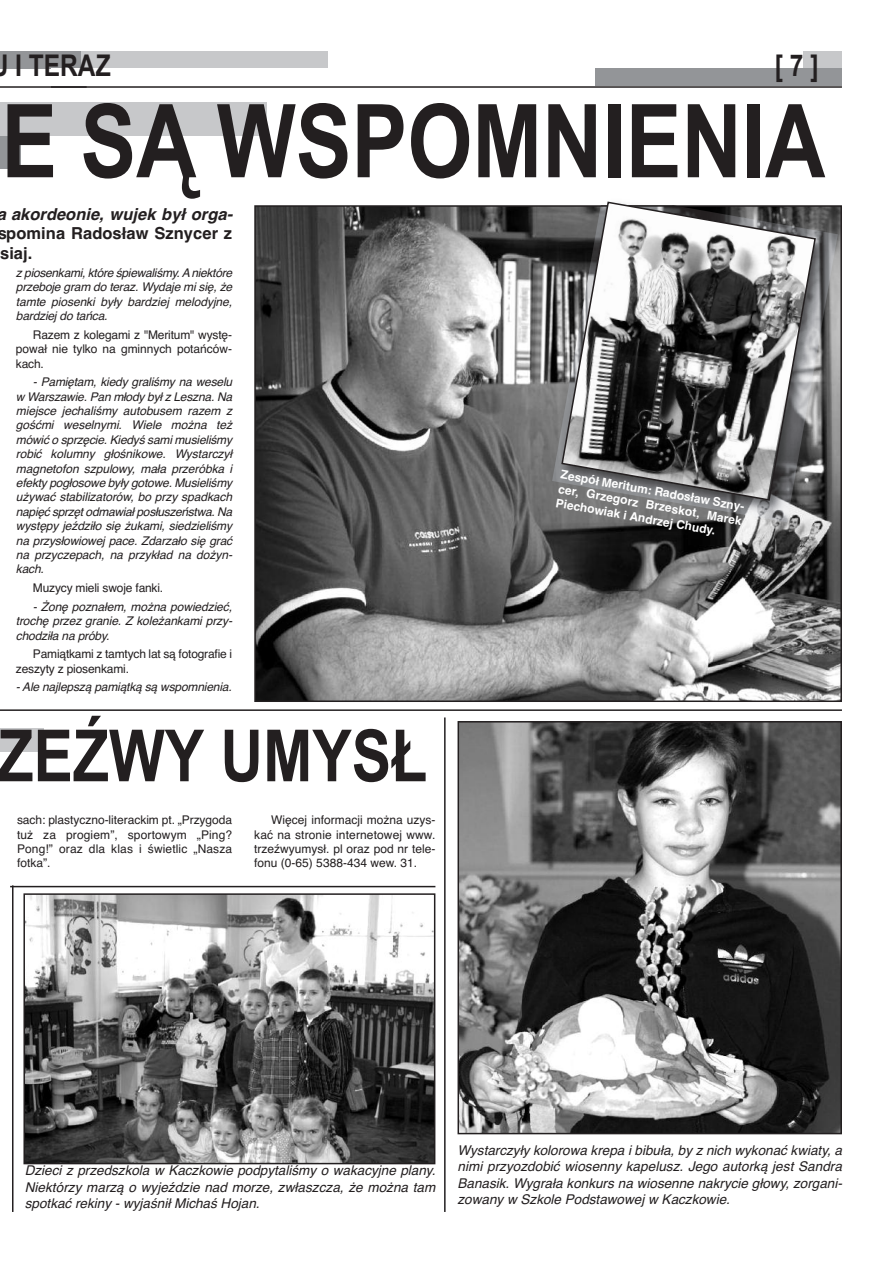
<style>
.page{position:relative;width:893px;height:1263px;background:#fff}
.page>*{position:absolute;margin:0;border:0;box-sizing:border-box;transform-origin:0 0}
.t1{font:700 102px "Arial Narrow";color:#231f20}
.t2{font:700 72px "Arial Narrow";color:#231f20}
.t3{font:700 30px "Arial Narrow";color:#231f20}
.t4{font:700 16.5px/19.8px "Helvetica";letter-spacing:.005em;color:#231f20}
.t5{font:italic 700 16.5px "Helvetica";color:#231f20}
.t6{font:italic 13.5px/16.2px "Helvetica";color:#231f20;text-align:justify}
.t7{font:italic 12px/14.4px "Helvetica";letter-spacing:-.01em;color:#231f20;text-align:justify}
.t8{font:12px/14.4px "Helvetica";letter-spacing:-.005em;color:#231f20;text-align:justify}
.t9{font:700 12px/14.4px "Helvetica";color:#fff}
</style>
<div class="page">
<div style="left:595px;top:68px;width:247px;height:17px;background:#939598"></div>
<div style="left:51px;top:51px;width:94px;height:16px;background:#939598"></div>
<div style="left:81px;top:51px;width:247px;height:16px;background:#c7c8ca"></div>
<div style="left:804px;top:51px;width:38px;height:17px;background:#c7c8ca"></div>
<hr style="left:51px;top:86px;width:791px;height:2px;background:#231f20">
<img style="left:257px;top:208px;width:582px;height:491px">
<img style="left:552px;top:207px;width:286px;height:315px">
<svg style="left:560px;top:201px;width:257px;height:301px"></svg>
<img style="left:461px;top:724px;width:378px;height:407px">
<div style="left:458px;top:721px;width:384px;height:413px;border:2px solid #231f20"></div>
<hr style="left:444px;top:717px;width:2px;height:495px;background:#231f20">
<img style="left:26px;top:896px;width:406px;height:265px">
<div style="left:23px;top:893px;width:412px;height:271px;border:2px solid #231f20"></div>
<hr style="left:10px;top:886px;width:425px;height:1px;background:#231f20">
<hr style="left:12px;top:885px;width:2px;height:327px;background:#231f20">
<div style="left:0;top:135px;width:21px;height:34px;background:#939598"></div>
<div style="left:0;top:102px;width:267px;height:33px;background:#c7c8ca"></div>
<div style="left:0;top:51px;width:51px;height:17px;background:#939598"></div>
<hr style="left:0;top:86px;width:87px;height:2px;background:#231f20">
<hr style="left:0;top:709px;width:842px;height:2px;background:#231f20">
<div style="left:0;top:728px;width:44px;height:24px;background:#c7c8ca"></div>
<h3 class="t3" style="left:15px;top:49px;width:97px">I TERAZ</h3>
<h3 class="t3" style="left:775px;top:49px;width:45px">[7]</h3>
<h1 class="t1" style="left:1px;top:82px;width:826px">E SĄ WSPOMNIENIA</h1>
<h3 class="t5" style="left:-4px;top:204px;width:238px">a akordeonie, wujek był orga-</h3>
<h3 class="t4" style="left:-3px;top:224px;width:237px">spomina Radosław Sznycer z siaj.</h3>
<p class="t7" style="left:16px;top:266px;width:218px">z piosenkami, które śpiewaliśmy. A niektóre przeboje gram do teraz. Wydaje mi się, że tamte piosenki były bardziej melodyjne, bardziej do tańca.</p>
<p class="t8" style="left:16px;top:327px;width:218px;text-indent:17px">Razem z kolegami z "Meritum" wystę&shy;pował nie tylko na gminnych potańców&shy;kach.</p>
<p class="t7" style="left:16px;top:375px;width:218px;text-indent:17px">- Pamiętam, kiedy graliśmy na weselu w Warszawie. Pan młody był z Leszna. Na miejsce jechaliśmy autobusem razem z gośćmi weselnymi. Wiele można też mówić o sprzęcie. Kiedyś sami musieliśmy robić kolumny głośnikowe. Wystarczył magnetofon szpulowy, mała przeróbka i efekty pogłosowe były gotowe. Musieliśmy używać stabilizatorów, bo przy spadkach napięć sprzęt odmawiał posłuszeństwa. Na występy jeździło się żukami, siedzieliśmy na przysłowiowej pace. Zdarzało się grać na przyczepach, na przykład na dożyn&shy;kach.</p>
<p class="t8" style="left:33px;top:581px;width:132px">Muzycy mieli swoje fanki.</p>
<p class="t7" style="left:16px;top:599px;width:218px;text-indent:17px">- Żonę poznałem, można powiedzieć, trochę przez granie. Z koleżankami przy&shy;chodziła na próby.</p>
<p class="t8" style="left:16px;top:647px;width:218px;text-indent:17px">Pamiątkami z tamtych lat są fotografie i zeszyty z piosenkami.</p>
<p class="t7" style="left:16px;top:680px;width:217px">- Ale najlepszą pamiątką są wspomnienia.</p>
<h2 class="t2" style="left:-3px;top:714px;width:431px">ZEŹWY UMYSŁ</h2>
<p class="t8" style="left:17px;top:813px;width:217px">sach: plastyczno-literackim pt. „Przygoda tuż za progiem”, sportowym „Ping?<br>Pong!” oraz dla klas i świetlic „Nasza fotka”.</p>
<p class="t8" style="left:254px;top:813px;width:183px;text-indent:17px">Więcej informacji można uzys&shy;kać na stronie internetowej www. trzeźwyumysł. pl oraz pod nr tele&shy;fonu (0-65) 5388-434 wew. 31.</p>
<p class="t9" style="left:562px;top:467px;width:190px;rotate:10deg">Zespół Meritum: Radosław Szny&shy;cer, Grzegorz Brzeskot, Marek<br>Piechowiak i Andrzej Chudy.</p>
<p class="t6" style="left:25px;top:1162px;width:412px">Dzieci z przedszkola w Kaczkowie podpytaliśmy o wakacyjne plany.<br>Niektórzy marzą o wyjeździe nad morze, zwłaszcza, że można tam spotkać rekiny - wyjaśnił Michaś Hojan.</p>
<p class="t6" style="left:458px;top:1142px;width:386px">Wystarczyły kolorowa krepa i bibuła, by z nich wykonać kwiaty, a nimi przyozdobić wiosenny kapelusz. Jego autorką jest Sandra Banasik. Wygrała konkurs na wiosenne nakrycie głowy, zorgani&shy;zowany w Szkole Podstawowej w Kaczkowie.</p>
</div>
